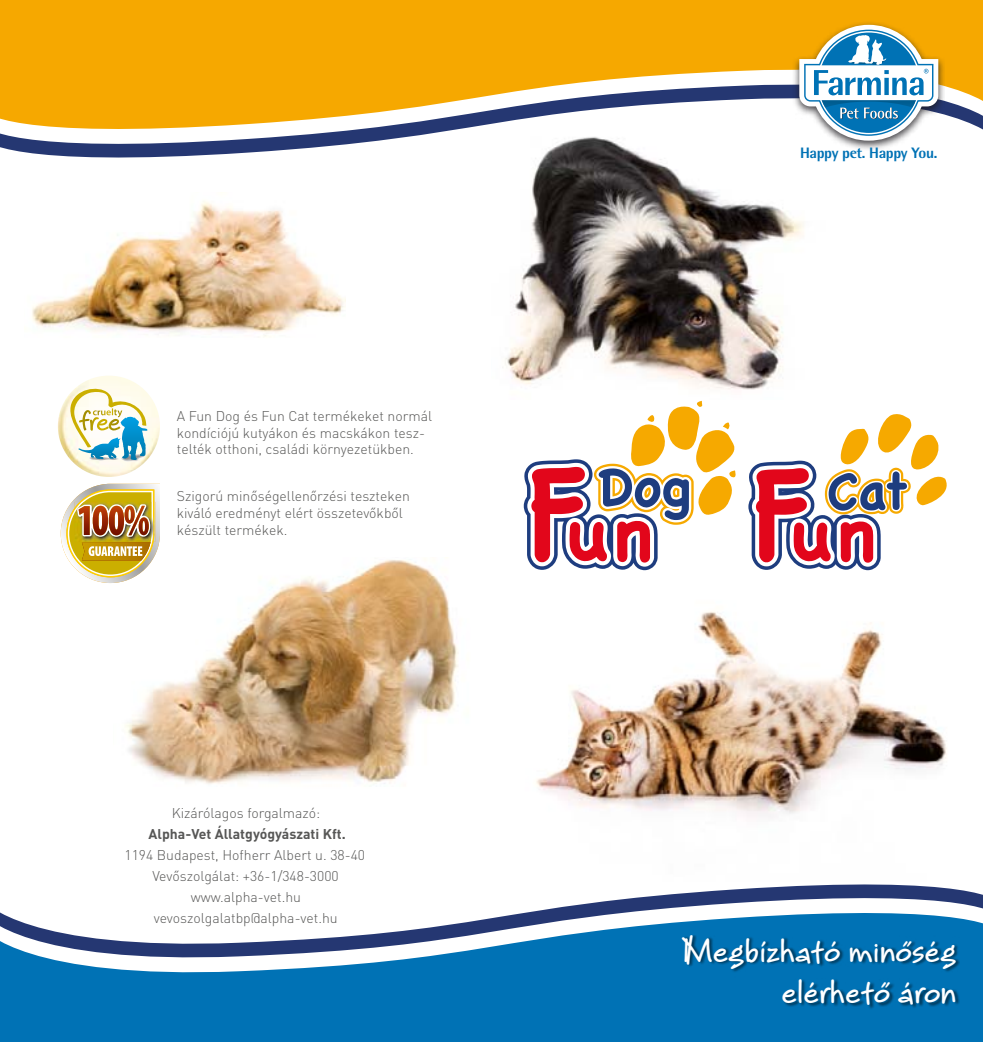
<style>
.page{position:relative;width:983px;height:1042px;background:#fff}
.page>*{position:absolute;margin:0;border:0;box-sizing:border-box;transform-origin:0 0}
.t1{font:700 34.65px/41.6px "Bruno JB Std";color:#fff;text-align:right}
.t2{font:800 15.22px "Rotis Semi Sans Std";letter-spacing:-.025em;color:#0072b5}
.t3{font:300 14px/16.8px "DIN Pro";color:#575756}
.t4{font:700 14px "DIN Pro";color:#575756}
</style>
<div class="page">
<img style="left:536px;top:611px;width:411px;height:206px">
<img style="left:505px;top:169px;width:299px;height:221px">
<svg style="left:748px;top:414px;width:198px;height:156px"></svg>
<svg style="left:523px;top:401px;width:213px;height:169px"></svg>
<svg style="left:49px;top:155px;width:621px;height:14px"></svg>
<svg style="left:0;top:140px;width:639px;height:15px"></svg>
<svg style="left:0;top:0;width:982px;height:140px;fill:#f6a800"></svg>
<svg style="left:600px;top:887px;width:382px;height:15px;fill:#253772"></svg>
<svg style="left:0;top:902px;width:982px;height:140px;fill:#0072b5"></svg>
<img style="left:125px;top:560px;width:333px;height:224px">
<div style="left:792px;top:21px;width:152px;height:130px;background:#1a181c;opacity:.8"></div>
<svg style="left:799px;top:25px;width:139px;height:116px"></svg>
<div style="left:684px;top:934px;width:275px;height:75px;background:#000;opacity:.5"></div>
<img style="left:58px;top:376px;width:102px;height:101px;border-radius:51px">
<img style="left:121px;top:460px;width:24px;height:1px">
<img style="left:89px;top:460px;width:31px;height:1px">
<svg style="left:62px;top:385px;width:84px;height:75px"></svg>
<img style="left:32px;top:201px;width:313px;height:136px">
<img style="left:61px;top:484px;width:99px;height:99px">
<p class="t3" style="left:177px;top:407px;width:257px">A Fun Dog és Fun Cat termékeket normál kondíciójú kutyákon és macskákon tesz&shy;telték otthoni, családi környezetükben.</p>
<p class="t3" style="left:177px;top:487px;width:234px">Szigorú minőségellenőrzési teszteken kiváló eredményt elért összetevőkből készült termékek.</p>
<p class="t3" style="left:172px;top:804px;width:150px">Kizárólagos forgalmazó:</p>
<p class="t4" style="left:148px;top:824px;width:198px">Alpha-Vet Állatgyógyászati Kft.</p>
<p class="t3" style="left:124px;top:844px;width:242px;line-height:21px;text-align:center">1194 Budapest, Hofherr Albert u. 38-40<br>Vevőszolgálat: +36-1/348-3000 www.alpha-vet.hu vevoszolgalatbp@alpha-vet.hu</p>
<p class="t2" style="left:799px;top:143px;width:139px">Happy pet. Happy You.</p>
<h1 class="t1" style="left:681px;top:928px;width:276px">Megbízható mino˝ség elérheto˝ áron</h1>
</div>
